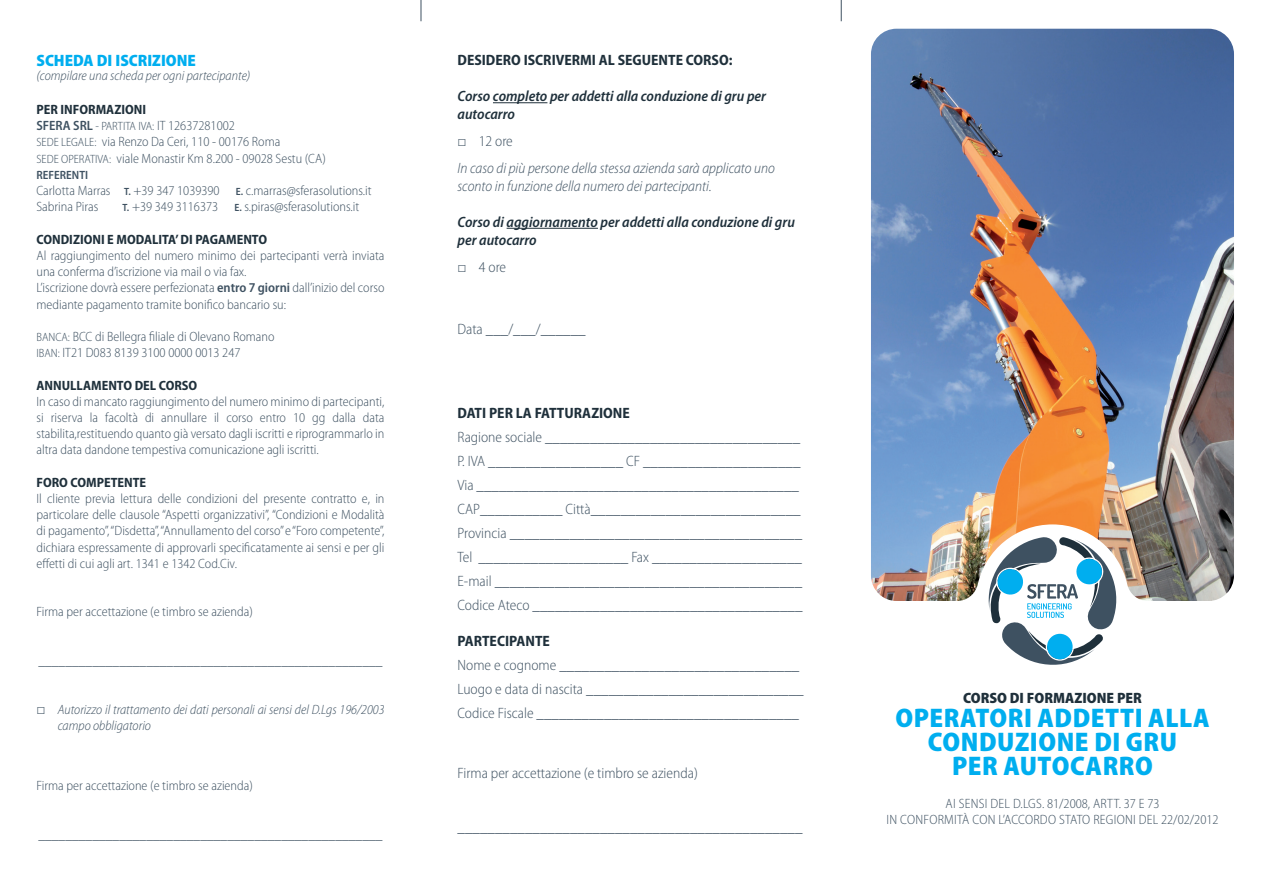
<style>
.page{position:relative;width:1263px;height:893px;background:#fff}
.page>*{position:absolute;margin:0;border:0;box-sizing:border-box;transform-origin:0 0}
.t1{font:900 semi-condensed 27px/24px "Myriad Pro";letter-spacing:.02em;color:#00aeef;text-align:center}
.t2{font:900 semi-condensed 16.5px "Myriad Pro";color:#00aeef}
.t3{font:300 semi-condensed 15px/24px "Myriad Pro";color:#3e5161}
.t4{font:italic 600 semi-condensed 15px/18px "Myriad Pro";color:#1f303b}
.t5{font:italic 300 semi-condensed 15px/26.5px "Myriad Pro";color:#3e5161}
.t6{font:700 semi-condensed 15px "Myriad Pro";color:#1f303b}
.t7{font:900 semi-condensed 15px "Myriad Pro";color:#1f303b}
.t8{font:300 semi-condensed 13.5px/16.2px "Myriad Pro";color:#3e5161}
.t9{font:italic 300 semi-condensed 13.5px/16.2px "Myriad Pro";color:#3e5161}
.t10{font:300 semi-condensed 13.5px/16.2px "Myriad Pro";letter-spacing:.02em;color:#3e5161;text-align:center}
.t11{font:700 semi-condensed 13.5px "Myriad Pro";color:#1f303b}
.t12{font:600 semi-condensed 12px "Myriad Pro";color:#3e5161}
.s1{font-weight:700;color:#1f303b}
.s2{font-weight:600}
.s3{font-size:12px}
.s4{font-weight:600;font-size:10.5px}
.s5{font-family:"Arial";font-weight:400;font-style:normal;font-stretch:normal;font-size:15px}
.s6{font-family:"Arial";font-weight:400;font-style:normal;font-stretch:normal}
.s7{font-style:normal}
.s8{font-family:"Arial";font-weight:400;font-stretch:normal}
</style>
<div class="page">
<img style="left:871px;top:29px;width:363px;height:572px">
<svg style="left:983px;top:536px;width:139px;height:129px"></svg>
<hr style="left:493px;top:102px;width:54px;height:1px;background:#1f303b">
<hr style="left:507px;top:228px;width:91px;height:1px;background:#1f303b">
<svg style="left:421px;top:0;width:1px;height:21px"></svg>
<svg style="left:841px;top:0;width:1px;height:21px"></svg>
<p class="t2" style="left:37px;top:52px;width:161px">SCHEDA DI ISCRIZIONE</p>
<p class="t9" style="left:37px;top:68px;width:215px">(compilare una scheda per ogni partecipante)</p>
<p class="t8" style="left:37px;top:102px;width:291px"><span class="s1">PER INFORMAZIONI<br></span><span class="s2">SFERA SRL</span> <span class="s3">- PARTITA IVA:</span> IT 12637281002<br><span class="s3">SEDE LEGALE:</span> via Renzo Da Ceri, 110 - 00176 Roma<br><span class="s3">SEDE OPERATIVA:</span> viale Monastir Km 8.200 - 09028 Sestu (CA)</p>
<p class="t12" style="left:37px;top:168px;width:53px">REFERENTI</p>
<p class="t8" style="left:37px;top:183px;width:337px">Carlotta Marras <span class="s4">T.</span> +39 347 1039390 <span class="s4">E.</span> c.marras@sferasolutions.it<br>Sabrina Piras</p>
<p class="t8" style="left:123px;top:199px;width:238px"><span class="s4">T.</span> +39 349 3116373 <span class="s4">E.</span> s.piras@sferasolutions.it</p>
<p class="t11" style="left:37px;top:232px;width:232px">CONDIZIONI E MODALITA’ DI PAGAMENTO</p>
<p class="t8" style="left:37px;top:248px;width:349px">Al raggiungimento del numero minimo dei partecipanti verrà inviata una conferma d’iscrizione via mail o via fax.<br>L’iscrizione dovrà essere perfezionata <span class="s2">entro 7 giorni</span> dall’inizio del corso mediante pagamento tramite bonifico bancario su:</p>
<p class="t8" style="left:37px;top:329px;width:239px"><span class="s3">BANCA:</span> BCC di Bellegra filiale di Olevano Romano<br><span class="s3">IBAN:</span> IT21 D083 8139 3100 0000 0013 247</p>
<p class="t11" style="left:37px;top:377px;width:162px">ANNULLAMENTO DEL CORSO</p>
<p class="t8" style="left:37px;top:393px;width:349px;text-align:justify">In caso di mancato raggiungimento del numero minimo di partecipanti, si riserva la facoltà di annullare il corso entro 10 gg dalla data stabilita,restituendo quanto già versato dagli iscritti e riprogrammarlo in altra data dandone tempestiva comunicazione agli iscritti.</p>
<p class="t11" style="left:37px;top:475px;width:111px">FORO COMPETENTE</p>
<p class="t8" style="left:37px;top:491px;width:349px;text-align:justify">Il cliente previa lettura delle condizioni del presente contratto e, in particolare delle clausole “Aspetti organizzativi”, “Condizioni e Modalità di pagamento”, “Disdetta”, “Annullamento del corso” e “Foro competente”, dichiara espressamente di approvarli specificatamente ai sensi e per gli effetti di cui agli art. 1341 e 1342 Cod.Civ.</p>
<p class="t8" style="left:37px;top:604px;width:218px">Firma per accettazione (e timbro se azienda)</p>
<p class="t8" style="left:38px;top:653px;width:346px">___________________________________________________</p>
<p class="t9" style="left:58px;top:701px;width:328px;text-indent:-21px"><span class="s5">□</span> Autorizzo il trattamento dei dati personali ai sensi del D.Lgs 196/2003 campo obbligatorio</p>
<p class="t8" style="left:37px;top:778px;width:218px">Firma per accettazione (e timbro se azienda)</p>
<p class="t8" style="left:38px;top:827px;width:346px">___________________________________________________</p>
<p class="t6" style="left:457px;top:52px;width:277px">DESIDERO ISCRIVERMI AL SEGUENTE CORSO:</p>
<p class="t4" style="left:457px;top:88px;width:310px">Corso completo per addetti alla conduzione di gru per autocarro</p>
<p class="t5" style="left:457px;top:128px;width:319px"><span class="s6">□</span> <span class="s7">12 ore<br></span>In caso di più persone della stessa azienda sarà applicato uno</p>
<p class="t5" style="left:457px;top:173px;width:256px">sconto in funzione della numero dei partecipanti.</p>
<p class="t4" style="left:457px;top:213px;width:339px">Corso di aggiornamento per addetti alla conduzione di gru per autocarro</p>
<p class="t3" style="left:457px;top:255px;width:50px"><span class="s8">□</span> 4 ore</p>
<p class="t3" style="left:457px;top:318px;width:130px">Data ___/___/______</p>
<p class="t6" style="left:457px;top:404px;width:174px">DATI PER LA FATTURAZIONE</p>
<p class="t3" style="left:457px;top:425px;width:347px">Ragione sociale __________________________________ P. IVA __________________ CF _____________________ Via ___________________________________________ CAP___________ Città____________________________ Provincia _______________________________________ Tel ____________________ Fax ____________________ E-mail _________________________________________ Codice Ateco ____________________________________</p>
<p class="t6" style="left:457px;top:632px;width:94px">PARTECIPANTE</p>
<p class="t3" style="left:457px;top:653px;width:348px">Nome e cognome ________________________________<br>Luogo e data di nascita _____________________________<br>Codice Fiscale ___________________________________</p>
<p class="t3" style="left:457px;top:761px;width:242px">Firma per accettazione (e timbro se azienda)</p>
<p class="t3" style="left:457px;top:815px;width:346px">______________________________________________</p>
<p class="t7" style="left:963px;top:690px;width:180px">CORSO DI FORMAZIONE PER</p>
<h1 class="t1" style="left:895px;top:706px;width:316px">OPERATORI ADDETTI ALLA<br>CONDUZIONE DI GRU<br>PER AUTOCARRO</h1>
<p class="t10" style="left:886px;top:795px;width:333px">AI SENSI DEL D.LGS. 81/2008, ARTT. 37 E 73<br>IN CONFORMITÀ CON L’ACCORDO STATO REGIONI DEL 22/02/2012</p>
</div>
